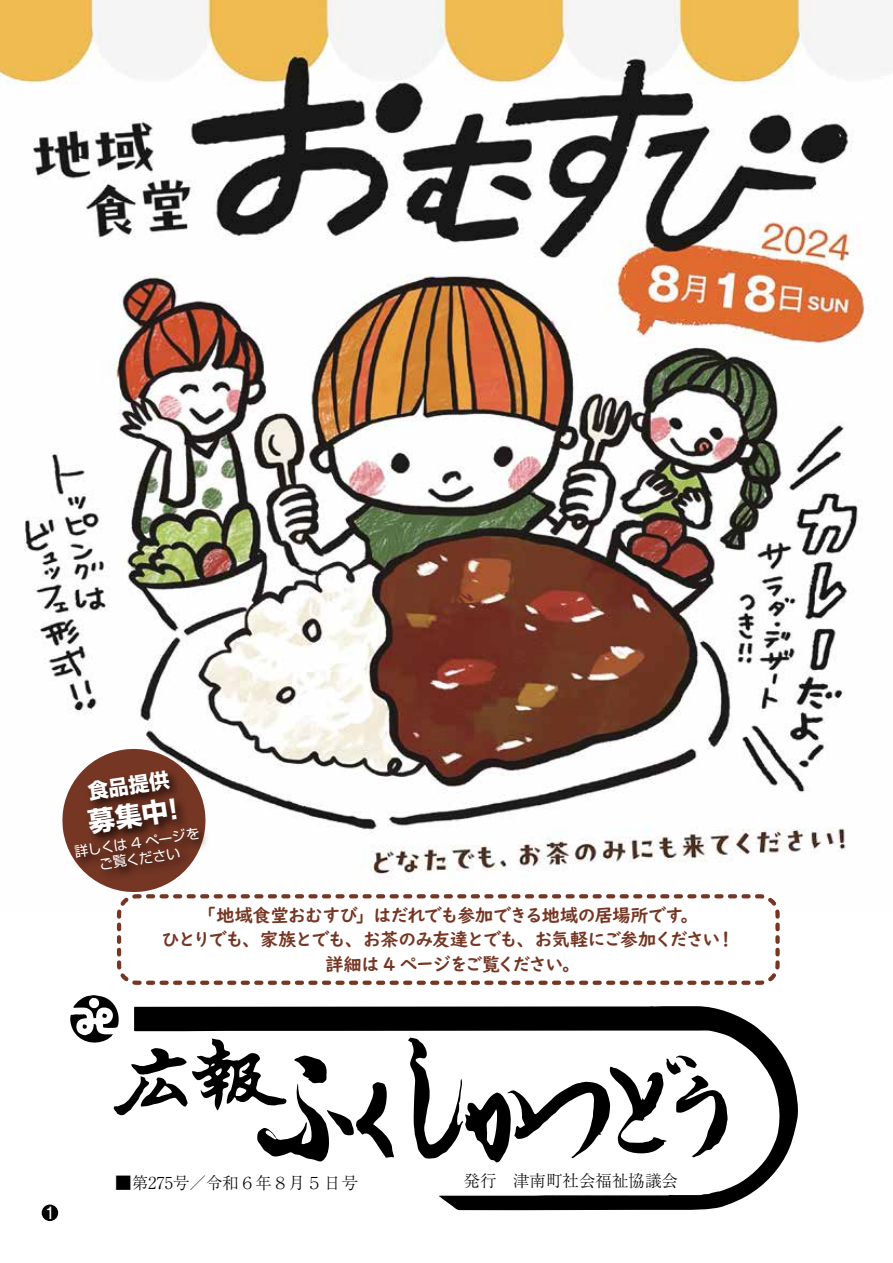
<style>
.page{position:relative;width:893px;height:1263px;background:#fff}
.page>*{position:absolute;margin:0;border:0;box-sizing:border-box;transform-origin:0 0}
.t1{font:700 26.55px "Shin Go Pro";color:#fff}
.t2{font:700 20.25px "Shin Go Pro";color:#fff}
.t3{font:18px/24.5px "UD Digi Kyokasho NP B";letter-spacing:-.065em;color:#753624}
.t4{font:18px "UD Digi Kyokasho NP B";letter-spacing:-.04em;color:#753624}
.t5{font:300 16.5px "Ryumin Pro";color:#000}
.t6{font:15.75px "Gothic MB101 Pro";color:#fff}
.t7{font:13.8px/15.9px "Shin Go Pro";color:#fff;text-align:center}
</style>
<div class="page">
<div style="left:42px;top:1204px;width:16px;height:17px;background:#000;border-radius:50%"></div>
<svg style="left:318px;top:1006px;width:480px;height:204px"></svg>
<svg style="left:407px;top:1038px;width:321px;height:124px"></svg>
<svg style="left:70px;top:995px;width:324px;height:166px"></svg>
<div style="left:457px;top:1166px;width:228px;height:31px;background:#fff"></div>
<div style="left:109px;top:1167px;width:256px;height:31px;background:#fff"></div>
<img style="left:0;top:0;width:891px;height:854px">
<svg style="left:116px;top:894px;width:664px;height:91px"></svg>
<svg style="left:57px;top:744px;width:692px;height:169px"></svg>
<div style="left:71px;top:767px;width:139px;height:114px;background:#000;opacity:.75"></div>
<p class="t2" style="left:86px;top:776px;width:83px;rotate:-9deg">食品提供</p>
<h1 class="t1" style="left:85px;top:802px;width:92px;rotate:-9deg">募集中!</h1>
<p class="t7" style="left:73px;top:842px;width:128px;rotate:-8deg">詳しくは 4 ページをご覧ください</p>
<p class="t4" style="left:198px;top:904px;width:487px">「地域食堂おむすび」はだれでも参加できる地域の居場所です</p>
<p class="t3" style="left:680px;top:903px;width:20px">。</p>
<p class="t3" style="left:326px;top:927px;width:396px;text-indent:-164px">ひとりでも、家族とでも、お茶のみ友達とでも、お気軽にご参加ください詳細は 4 ページをご覧ください。</p>
<p class="t3" style="left:717px;top:927px;width:20px">!</p>
<p class="t6" style="left:42px;top:1200px;width:17px">１</p>
<p class="t5" style="left:115px;top:1170px;width:244px">■第275号／令和６年８月５日号</p>
<p class="t5" style="left:463px;top:1168px;width:216px">発行　津南町社会福祉協議会</p>
</div>
